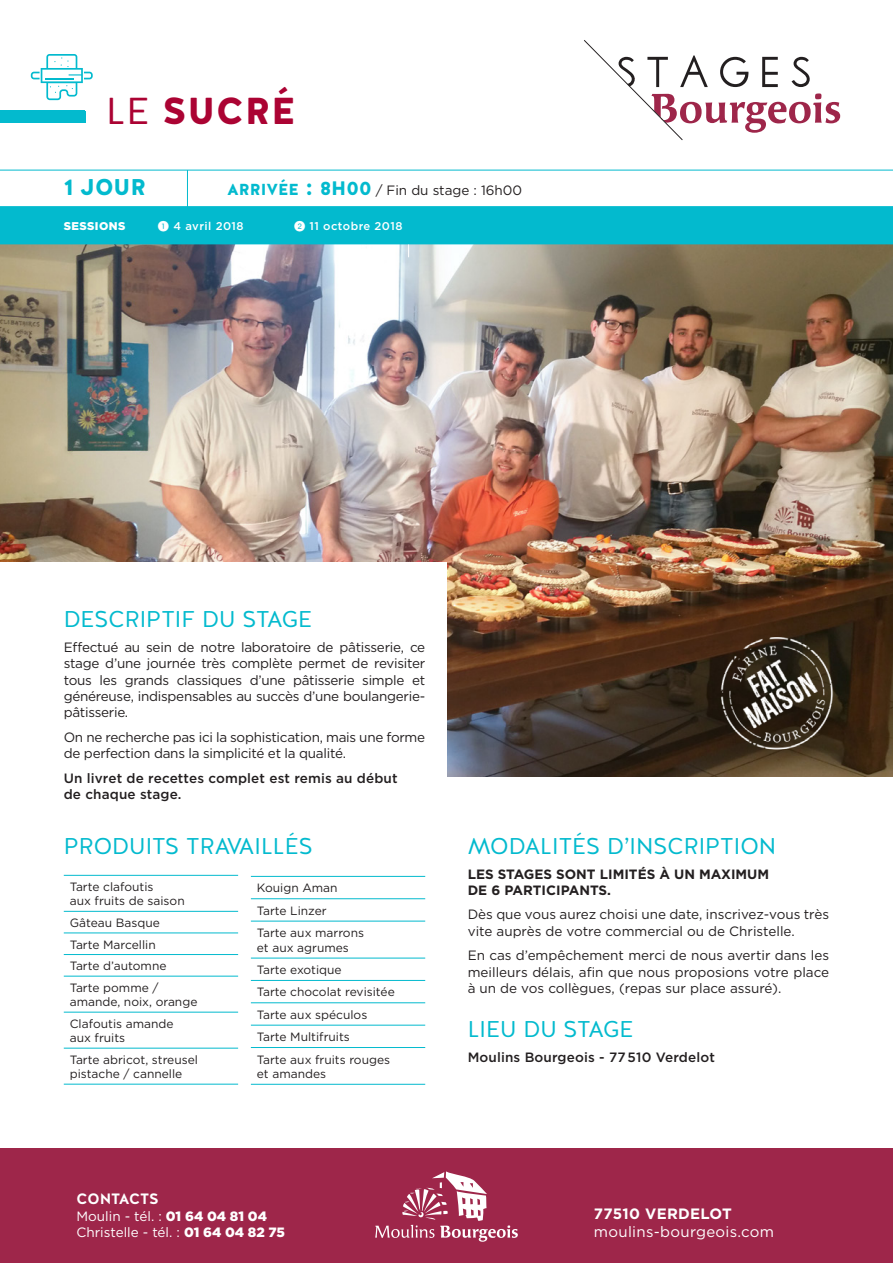
<style>
.page{position:relative;width:893px;height:1263px;background:#fff}
.page>*{position:absolute;margin:0;border:0;box-sizing:border-box;transform-origin:0 0}
.t1{font:900 37.5px "Halis R";letter-spacing:.02em;color:#ab0333}
.t2{font:22.8px "Halis R";color:#03bace}
.t3{font:900 22.8px "Halis R";color:#03bace}
.t4{font:15px "Gotham";letter-spacing:.02em;color:#fff}
.t5{font:700 15px "Gotham";letter-spacing:.02em;color:#fff}
.t6{font:700 15px "Halis R";letter-spacing:-.01em;color:#fff}
.t7{font:13.5px/16.2px "Gotham";letter-spacing:-.02em;color:#231f20;text-align:justify}
.t8{font:13.5px/16.2px "Gotham";color:#231f20}
.t9{font:500 13.5px/16.2px "Gotham";letter-spacing:.01em;color:#231f20}
.t10{font:13.5px "Gotham";color:#fff}
.t11{font:700 13.5px/16.2px "Gotham";color:#231f20}
.t12{font:12px/14.4px "Gotham";color:#231f20}
.t13{font:500 11.25px "Gotham";letter-spacing:.04em;color:#fff}
.t14{font:900 11.25px "Gotham";letter-spacing:.04em;color:#fff}
.s1{font-weight:400}
.s2{font-family:"Numerics P04";font-weight:400}
.s3{font-family:"Halis R";font-weight:900;font-size:15.9px;color:#03bace}
.s4{font-family:"Halis R";font-weight:900;font-size:22.8px;color:#03bace}
.s5{font-family:"Halis R";font-weight:900;font-size:19.5px;color:#03bace}
.s6{font-weight:900}
</style>
<div class="page">
<svg style="left:584px;top:40px;width:256px;height:100px"></svg>
<hr style="left:0;top:170px;width:893px;height:1px;background:#03bace">
<svg style="left:31px;top:54px;width:62px;height:46px"></svg>
<img style="left:0;top:257px;width:893px;height:520px">
<div style="left:0;top:562px;width:446px;height:573px;background:#fff"></div>
<div style="left:0;top:1148px;width:893px;height:115px;background:#9e264a"></div>
<svg style="left:375px;top:1171px;width:143px;height:71px"></svg>
<hr style="left:187px;top:170px;width:1px;height:38px;background:#03bace">
<div style="left:0;top:111px;width:85px;height:12px;background:#03bace"></div>
<hr style="left:64px;top:875px;width:174px;height:1px;background:#03bace">
<hr style="left:64px;top:911px;width:174px;height:1px;background:#03bace">
<hr style="left:64px;top:932px;width:174px;height:1px;background:#03bace">
<hr style="left:64px;top:954px;width:174px;height:1px;background:#03bace">
<hr style="left:64px;top:976px;width:174px;height:1px;background:#03bace">
<hr style="left:64px;top:1012px;width:174px;height:1px;background:#03bace">
<hr style="left:64px;top:1048px;width:174px;height:1px;background:#03bace">
<hr style="left:64px;top:1084px;width:174px;height:1px;background:#03bace">
<svg style="left:0;top:206px;width:893px;height:51px;background:#29b1bd"></svg>
<img style="left:714px;top:629px;width:125px;height:127px">
<hr style="left:251px;top:876px;width:174px;height:1px;background:#03bace">
<hr style="left:251px;top:898px;width:174px;height:1px;background:#03bace">
<hr style="left:251px;top:921px;width:174px;height:1px;background:#03bace">
<hr style="left:251px;top:958px;width:174px;height:1px;background:#03bace">
<hr style="left:251px;top:980px;width:174px;height:1px;background:#03bace">
<hr style="left:251px;top:1002px;width:174px;height:1px;background:#03bace">
<hr style="left:251px;top:1025px;width:174px;height:1px;background:#03bace">
<hr style="left:251px;top:1047px;width:174px;height:1px;background:#03bace">
<hr style="left:251px;top:1084px;width:174px;height:1px;background:#03bace">
<p class="t1" style="left:106px;top:86px;width:191px"><span class="s1">LE</span> SUCRÉ</p>
<p class="t3" style="left:64px;top:172px;width:84px">1 JOUR</p>
<p class="t14" style="left:64px;top:218px;width:63px">SESSIONS</p>
<p class="t13" style="left:158px;top:219px;width:87px"><span class="s2">1</span> 4 avril 2018</p>
<p class="t13" style="left:294px;top:219px;width:110px"><span class="s2">2</span> 11 octobre 2018</p>
<p class="t8" style="left:227px;top:182px;width:297px"><span class="s3">ARRIVÉE</span> <span class="s4">:</span> <span class="s5">8H00</span> / Fin du stage : 16h00</p>
<p class="t2" style="left:64px;top:605px;width:250px">DESCRIPTIF DU STAGE</p>
<p class="t7" style="left:64px;top:639px;width:363px">Effectué au sein de notre laboratoire de pâtisserie, ce stage d’une journée très complète permet de revisiter tous les grands classiques d’une pâtisserie simple et généreuse, indispensables au succès d’une boulangerie&shy;pâtisserie.</p>
<p class="t7" style="left:64px;top:728px;width:363px">On ne recherche pas ici la sophistication, mais une forme de perfection dans la simplicité et la qualité.</p>
<p class="t9" style="left:64px;top:769px;width:335px">Un livret de recettes complet est remis au début de chaque stage.</p>
<p class="t2" style="left:64px;top:831px;width:250px">PRODUITS TRAVAILLÉS</p>
<p class="t2" style="left:468px;top:831px;width:310px">MODALITÉS D’INSCRIPTION</p>
<p class="t11" style="left:468px;top:865px;width:303px">LES STAGES SONT LIMITÉS À UN MAXIMUM<br>DE 6 PARTICIPANTS.</p>
<p class="t8" style="left:468px;top:906px;width:363px">Dès que vous aurez choisi une date, inscrivez-vous très vite auprès de votre commercial ou de Christelle.</p>
<p class="t7" style="left:468px;top:947px;width:363px">En cas d’empêchement merci de nous avertir dans les meilleurs délais, afin que nous proposions votre place à un de vos collègues, (repas sur place assuré).</p>
<p class="t2" style="left:468px;top:1014px;width:167px">LIEU DU STAGE</p>
<p class="t9" style="left:468px;top:1049px;width:249px">Moulins Bourgeois - 77 510 Verdelot</p>
<p class="t12" style="left:70px;top:879px;width:116px">Tarte clafoutis<br>aux fruits de saison</p>
<p class="t12" style="left:70px;top:915px;width:92px">Gâteau Basque</p>
<p class="t12" style="left:70px;top:937px;width:88px">Tarte Marcellin</p>
<p class="t12" style="left:70px;top:958px;width:98px">Tarte d’automne</p>
<p class="t12" style="left:70px;top:980px;width:129px">Tarte pomme / amande, noix, orange</p>
<p class="t12" style="left:70px;top:1016px;width:105px">Clafoutis amande aux fruits</p>
<p class="t12" style="left:70px;top:1052px;width:130px">Tarte abricot, streusel pistache / cannelle</p>
<p class="t12" style="left:257px;top:881px;width:82px">Kouign Aman</p>
<p class="t12" style="left:257px;top:903px;width:71px">Tarte Linzer</p>
<p class="t12" style="left:257px;top:925px;width:109px">Tarte aux marrons et aux agrumes</p>
<p class="t12" style="left:257px;top:962px;width:86px">Tarte exotique</p>
<p class="t12" style="left:257px;top:985px;width:139px">Tarte chocolat revisitée</p>
<p class="t12" style="left:257px;top:1007px;width:112px">Tarte aux spéculos</p>
<p class="t12" style="left:257px;top:1029px;width:95px">Tarte Multifruits</p>
<p class="t12" style="left:257px;top:1052px;width:135px">Tarte aux fruits rouges et amandes</p>
<p class="t6" style="left:77px;top:1189px;width:84px">CONTACTS</p>
<p class="t10" style="left:77px;top:1207px;width:192px">Moulin - tél. : <span class="s6">01 64 04 81 04</span></p>
<p class="t10" style="left:77px;top:1223px;width:210px">Christelle - tél. : <span class="s6">01 64 04 82 75</span></p>
<p class="t5" style="left:594px;top:1204px;width:139px">77510 VERDELOT</p>
<p class="t4" style="left:594px;top:1222px;width:182px">moulins-bourgeois.com</p>
</div>
